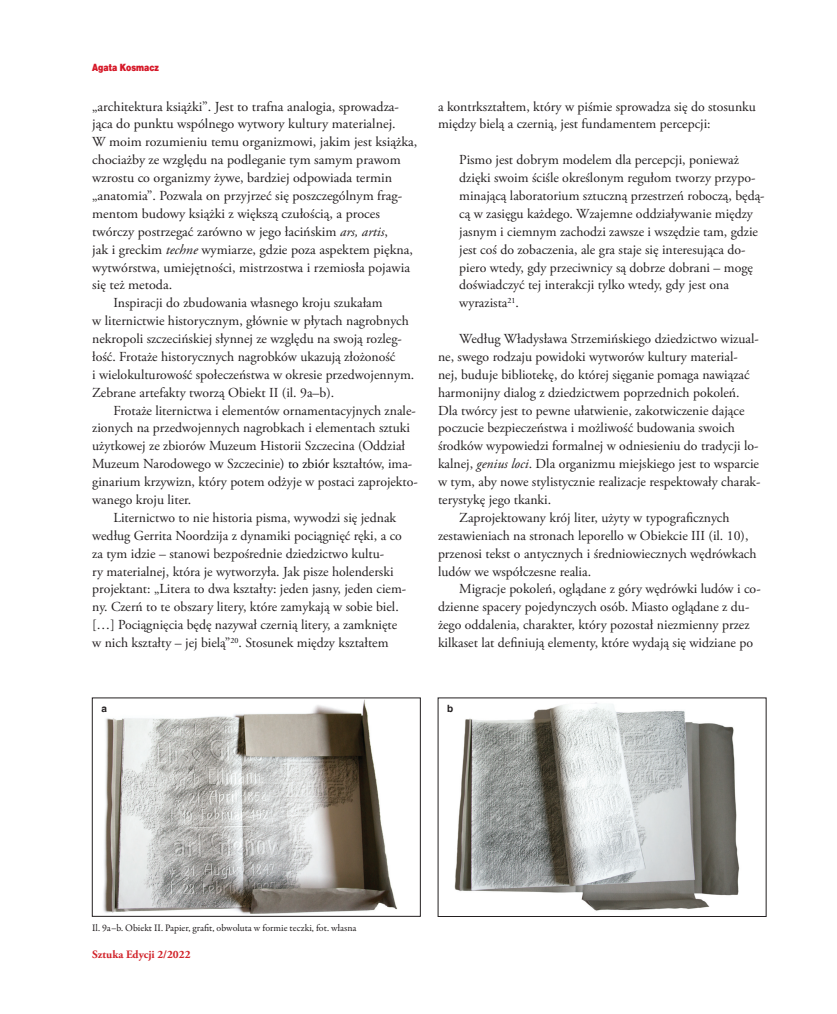
<style>
.page{position:relative;width:837px;height:1014px;background:#fff}
.page>*{position:absolute;margin:0;border:0;box-sizing:border-box;transform-origin:0 0}
.t1{font:13.75px/17.9px "Adobe Garamond Pro";color:#231f20}
.t2{font:700 11.25px "Adobe Garamond Pro";color:#d1232a}
.t3{font:10px "Garamond Premr Pro";color:#231f20}
.t4{font:10px "Switzer C Cnd EFN Black";color:#d61828}
.t5{font:700 10px "Switzerland";color:#231f20}
.s1{font-style:italic}
.s2{color:#08070b}
</style>
<div class="page">
<img style="left:103px;top:699px;width:295px;height:215px">
<img style="left:454px;top:702px;width:286px;height:209px">
<p class="t4" style="left:92px;top:61px;width:68px">Agata Kosmacz</p>
<p class="t1" style="left:92px;top:98px;width:308px">„architektura książki”. Jest to trafna analogia, sprowadza-</p>
<p class="t1" style="left:92px;top:116px;width:305px">jąca do punktu wspólnego wytwory kultury materialnej.</p>
<p class="t1" style="left:92px;top:133px;width:326px">W moim rozumieniu temu organizmowi, jakim jest książka,</p>
<p class="t1" style="left:92px;top:151px;width:310px">chociażby ze względu na podleganie tym samym prawom</p>
<p class="t1" style="left:92px;top:169px;width:301px">wzrostu co organizmy żywe, bardziej odpowiada termin</p>
<p class="t1" style="left:92px;top:187px;width:311px">„anatomia”. Pozwala on przyjrzeć się poszczególnym frag-</p>
<p class="t1" style="left:92px;top:205px;width:289px">mentom budowy książki z większą czułością, a proces</p>
<p class="t1" style="left:92px;top:223px;width:297px">twórczy postrzegać zarówno w jego łacińskim <span class="s1">ars, artis</span>,</p>
<p class="t1" style="left:92px;top:241px;width:322px">jak i greckim <span class="s1">techne</span> wymiarze, gdzie poza aspektem piękna,</p>
<p class="t1" style="left:92px;top:259px;width:319px">wytwórstwa, umiejętności, mistrzostwa i rzemiosła pojawia</p>
<p class="t1" style="left:92px;top:276px;width:81px">się też metoda.</p>
<p class="t1" style="left:113px;top:294px;width:270px">Inspiracji do zbudowania własnego kroju szukałam</p>
<p class="t1" style="left:92px;top:312px;width:318px">w liternictwie historycznym, głównie w płytach nagrobnych</p>
<p class="t1" style="left:92px;top:330px;width:311px">nekropoli szczecińskiej słynnej ze względu na swoją rozleg-</p>
<p class="t1" style="left:92px;top:348px;width:304px">łość. Frotaże historycznych nagrobków ukazują złożoność</p>
<p class="t1" style="left:92px;top:366px;width:323px">i wielokulturowość społeczeństwa w okresie przedwojennym.</p>
<p class="t1" style="left:92px;top:384px;width:243px">Zebrane artefakty tworzą Obiekt II (il. 9a–b).</p>
<p class="t1" style="left:113px;top:402px;width:304px">Frotaże liternictwa i elementów ornamentacyjnych znale-</p>
<p class="t1" style="left:92px;top:419px;width:319px">zionych na przedwojennych nagrobkach i elementach sztuki</p>
<p class="t1" style="left:92px;top:437px;width:314px">użytkowej ze zbiorów Muzeum Historii Szczecina (Oddział</p>
<p class="t1" style="left:92px;top:455px;width:321px">Muzeum Narodowego w Szczecinie<span class="s2">) to zbiór</span> kształtów, ima-</p>
<p class="t1" style="left:92px;top:473px;width:327px">ginarium krzywizn, który potem odżyje w postaci zaprojekto-</p>
<p class="t1" style="left:92px;top:491px;width:101px">wanego kroju liter.</p>
<p class="t1" style="left:113px;top:509px;width:284px">Liternictwo to nie historia pisma, wywodzi się jednak</p>
<p class="t1" style="left:92px;top:527px;width:311px">według Gerrita Noordzija z dynamiki pociągnięć ręki, a co</p>
<p class="t1" style="left:92px;top:545px;width:293px">za tym idzie – stanowi bezpośrednie dziedzictwo kultu-</p>
<p class="t1" style="left:92px;top:562px;width:303px">ry materialnej, która je wytworzyła. Jak pisze holenderski</p>
<p class="t1" style="left:92px;top:580px;width:315px">projektant: „Litera to dwa kształty: jeden jasny, jeden ciem-</p>
<p class="t1" style="left:92px;top:598px;width:308px">ny. Czerń to te obszary litery, które zamykają w sobie biel.</p>
<p class="t1" style="left:92px;top:616px;width:306px">[…] Pociągnięcia będę nazywał czernią litery, a zamknięte</p>
<p class="t1" style="left:92px;top:634px;width:298px">w nich kształty – jej bielą”<sup>20</sup>. Stosunek między kształtem</p>
<p class="t1" style="left:438px;top:98px;width:319px">a kontrkształtem, który w piśmie sprowadza się do stosunku między bielą a czernią, jest fundamentem percepcji:</p>
<p class="t1" style="left:459px;top:151px;width:307px">Pismo jest dobrym modelem dla percepcji, ponieważ dzięki swoim ściśle określonym regułom tworzy przypo&shy;minającą laboratorium sztuczną przestrzeń roboczą, będą&shy;cą w zasięgu każdego. Wzajemne oddziaływanie między jasnym i ciemnym zachodzi zawsze i wszędzie tam, gdzie jest coś do zobaczenia, ale gra staje się interesująca do&shy;piero wtedy, gdy przeciwnicy są dobrze dobrani – mogę doświadczyć tej interakcji tylko wtedy, gdy jest ona wyrazista<sup>21</sup>.</p>
<p class="t1" style="left:459px;top:330px;width:301px">Według Władysława Strzemińskiego dziedzictwo wizual-</p>
<p class="t1" style="left:438px;top:348px;width:301px">ne, swego rodzaju powidoki wytworów kultury material-</p>
<p class="t1" style="left:438px;top:366px;width:313px">nej, buduje bibliotekę, do której sięganie pomaga nawiązać</p>
<p class="t1" style="left:438px;top:384px;width:303px">harmonijny dialog z dziedzictwem poprzednich pokoleń.</p>
<p class="t1" style="left:438px;top:402px;width:308px">Dla twórcy jest to pewne ułatwienie, zakotwiczenie dające</p>
<p class="t1" style="left:438px;top:419px;width:298px">poczucie bezpieczeństwa i możliwość budowania swoich</p>
<p class="t1" style="left:438px;top:437px;width:322px">środków wypowiedzi formalnej w odniesieniu do tradycji lo-</p>
<p class="t1" style="left:438px;top:455px;width:322px">kalnej, <span class="s1">genius loci</span>. Dla organizmu miejskiego jest to wsparcie</p>
<p class="t1" style="left:438px;top:473px;width:324px">w tym, aby nowe stylistycznie realizacje respektowały charak-</p>
<p class="t1" style="left:438px;top:491px;width:115px">terystykę jego tkanki.</p>
<p class="t1" style="left:459px;top:509px;width:272px">Zaprojektowany krój liter, użyty w typograficznych</p>
<p class="t1" style="left:438px;top:527px;width:312px">zestawieniach na stronach leporello w Obiekcie III (il. 10),</p>
<p class="t1" style="left:438px;top:545px;width:320px">przenosi tekst o antycznych i średniowiecznych wędrówkach</p>
<p class="t1" style="left:438px;top:562px;width:155px">ludów we współczesne realia.</p>
<p class="t1" style="left:459px;top:580px;width:303px">Migracje pokoleń, oglądane z góry wędrówki ludów i co-</p>
<p class="t1" style="left:438px;top:598px;width:313px">dzienne spacery pojedynczych osób. Miasto oglądane z du-</p>
<p class="t1" style="left:438px;top:616px;width:313px">żego oddalenia, charakter, który pozostał niezmienny przez</p>
<p class="t1" style="left:438px;top:634px;width:316px">kilkaset lat definiują elementy, które wydają się widziane po</p>
<p class="t5" style="left:101px;top:702px;width:7px">a</p>
<p class="t5" style="left:447px;top:702px;width:8px">b</p>
<p class="t3" style="left:92px;top:921px;width:265px">Il. 9a–b. Obiekt II. Papier, grafit, obwoluta w formie teczki, fot. własna</p>
<p class="t2" style="left:92px;top:948px;width:100px">Sztuka Edycji 2/2022</p>
</div>
